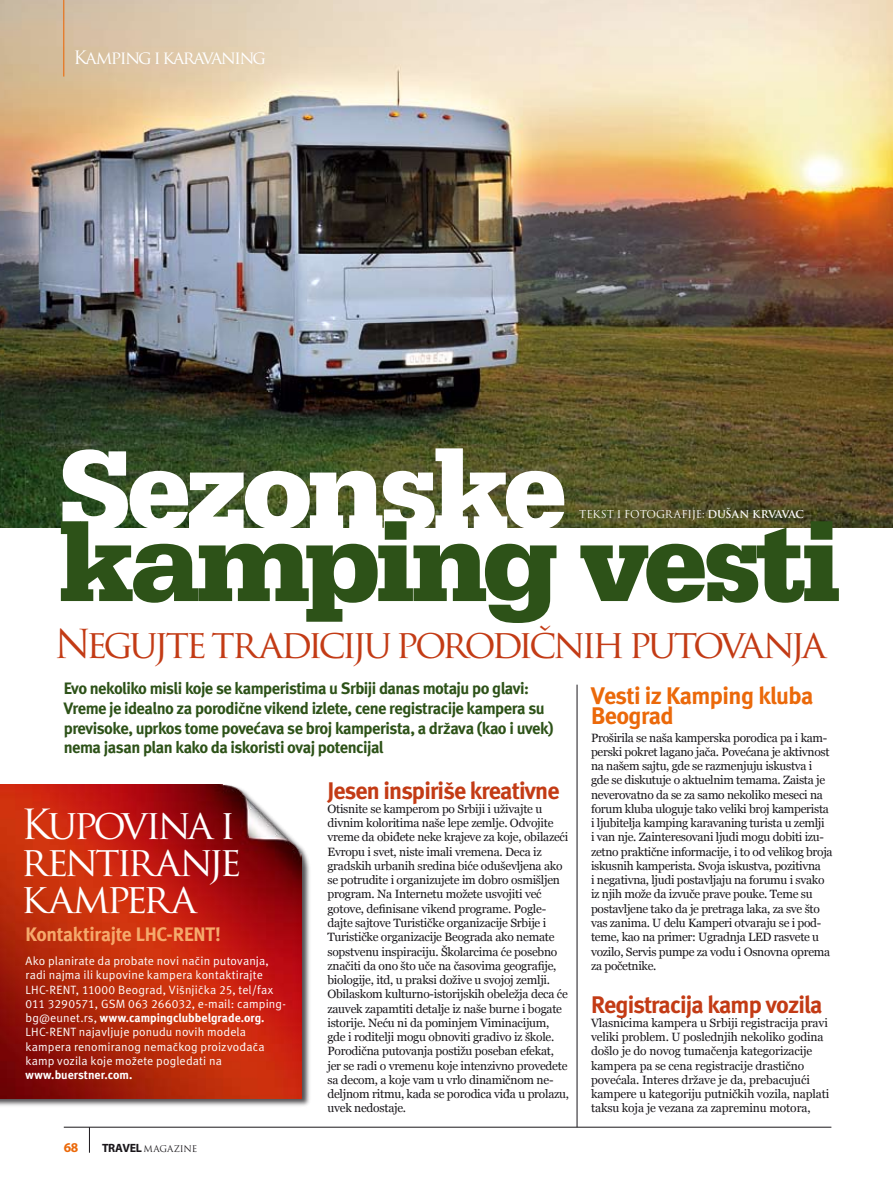
<style>
.page{position:relative;width:893px;height:1191px;background:#fff}
.page>*{position:absolute;margin:0;border:0;box-sizing:border-box;transform-origin:0 0}
.t1{font:700 115.05px "Serifa DEE";letter-spacing:-.045em;color:#2d5218}
.t2{font:700 115.05px "Serifa DEE";letter-spacing:-.045em;color:#fff}
.t3{font:40.5px/36.8px "Trajan Pro";letter-spacing:-.09em;color:#fff}
.t4{font:38.85px "Trajan Pro";letter-spacing:-.105em;color:#c33b15}
.t5{font:700 24px "Meta Normal";letter-spacing:-.035em;color:#c33b15}
.t6{font:700 24px/19.5px "Meta Normal";letter-spacing:-.025em;color:#eb690a}
.t7{font:700 19.5px "Meta Normal";letter-spacing:-.015em;color:#f5a96c}
.t8{font:18px "Trajan Pro";letter-spacing:-.095em;color:#fff}
.t9{font:700 16.5px/19.8px "Meta Normal";letter-spacing:-.035em;color:#2d5218}
.t10{font:700 13.5px "Myriad Pro";color:#eb690a}
.t11{font:12px/14.2px "Georgia";letter-spacing:-.02em;color:#1a171b}
.t12{font:12px/14.2px "Meta Normal Roman";letter-spacing:.01em;color:#fff}
.t13{font:700 12px "Meta Normal";color:#fff}
.t14{font:700 12px "Myriad Pro";letter-spacing:-.025em;color:#1a171b}
.t15{font:10.5px "Trajan Pro";letter-spacing:-.01em;color:#fff}
.t16{font:9px "Trajan Pro";color:#1a171b}
.s1{font-weight:700}
.s2{font-family:"Meta Normal Roman";font-weight:400}
.s3{font-family:"Trajan Pro";font-weight:400;font-size:9px}
</style>
<div class="page">
<img style="left:0;top:0;width:893px;height:528px">
<hr style="left:64px;top:1127px;width:767px;height:1px;background:#1a171b">
<hr style="left:577px;top:684px;width:1px;height:443px;background:#1a171b">
<div style="left:0;top:783px;width:311px;height:324px;background:#1a171b;opacity:.75"></div>
<img style="left:0;top:784px;width:302px;height:314px">
<hr style="left:63px;top:0;width:1px;height:77px;background:#eb690a">
<svg style="left:89px;top:1127px;width:1px;height:25px"></svg>
<h3 class="t8" style="left:74px;top:46px;width:194px">Kamping i karavaning</h3>
<h1 class="t2" style="left:59px;top:421px;width:510px">Sezonske</h1>
<p class="t15" style="left:579px;top:508px;width:226px">Tekst i fotografije: <span class="s1">DUŠAN KRVAVAC</span></p>
<h1 class="t1" style="left:59px;top:494px;width:783px">kamping vesti</h1>
<h3 class="t4" style="left:54px;top:619px;width:776px">Negujte tradiciju porodičnih putovanja</h3>
<p class="t9" style="left:64px;top:678px;width:491px">Evo nekoliko misli koje se kamperistima u Srbiji danas motaju po glavi:<br>Vreme je idealno za porodične vikend izlete, cene registracije kampera su previsoke, uprkos tome povećava se broj kamperista, a država (kao i uvek) nema jasan plan kako da iskoristi ovaj potencijal</p>
<h3 class="t6" style="left:591px;top:686px;width:224px">Vesti iz Kamping kluba<br>Beograd</h3>
<p class="t11" style="left:591px;top:730px;width:243px">Proširila se naša kamperska porodica pa i kam&shy;perski pokret lagano jača. Povećana je aktivnost na našem sajtu, gde se razmenjuju iskustva i gde se diskutuje o aktuelnim temama. Zaista je neverovatno da se za samo nekoliko meseci na forum kluba uloguje tako veliki broj kamperista i ljubitelja kamping karavaning turista u zemlji<br>i van nje. Zainteresovani ljudi mogu dobiti izu&shy;zetno praktične informacije, i to od velikog broja iskusnih kamperista. Svoja iskustva, pozitivna<br>i negativna, ljudi postavljaju na forumu i svako iz njih može da izvuče prave pouke. Teme su postavljene tako da je pretraga laka, za sve što vas zanima. U delu Kamperi otvaraju se i pod&shy;teme, kao na primer: Ugradnja LED rasvete u vozilo, Servis pumpe za vodu i Osnovna oprema za početnike.</p>
<h3 class="t5" style="left:591px;top:990px;width:233px">Registracija kamp vozila</h3>
<p class="t11" style="left:591px;top:1015px;width:240px">Vlasnicima kampera u Srbiji registracija pravi veliki problem. U poslednjih nekoliko godina došlo je do novog tumačenja kategorizacije kampera pa se cena registracije drastično povećala. Interes države je da, prebacujući kampere u kategoriju putničkih vozila, naplati taksu koja je vezana za zapreminu motora,</p>
<h3 class="t5" style="left:327px;top:776px;width:234px">Jesen inspiriše kreativne</h3>
<p class="t11" style="left:327px;top:801px;width:243px">Otisnite se kamperom po Srbiji i uživajte u divnim koloritima naše lepe zemlje. Odvojite vreme da obiđete neke krajeve za koje, obilazeći Evropu i svet, niste imali vremena. Deca iz gradskih urbanih sredina biće oduševljena ako se potrudite i organizujete im dobro osmišljen program. Na Internetu možete usvojiti već gotove, definisane vikend programe. Pogle&shy;dajte sajtove Turističke organizacije Srbije i Turističke organizacije Beograda ako nemate sopstvenu inspiraciju. Školarcima će posebno značiti da ono što uče na časovima geografije, biologije, itd, u praksi dožive u svojoj zemlji.<br>Obilaskom kulturno-istorijskih obeležja deca će zauvek zapamtiti detalje iz naše burne i bogate istorije. Neću ni da pominjem Viminacijum, gde i roditelji mogu obnoviti gradivo iz škole.<br>Porodična putovanja postižu poseban efekat, jer se radi o vremenu koje intenzivno provedete sa decom, a koje vam u vrlo dinamičnom ne&shy;deljnom ritmu, kada se porodica viđa u prolazu, uvek nedostaje.</p>
<h2 class="t3" style="left:21px;top:805px;width:222px">Kupovina i rentiranje kampera</h2>
<h3 class="t7" style="left:26px;top:923px;width:197px">Kontaktirajte LHC-RENT!</h3>
<p class="t12" style="left:26px;top:953px;width:262px">Ako planirate da probate novi način putovanja, radi najma ili kupovine kampera kontaktirajte LHC-RENT, 11000 Beograd, Višnjička 25, tel/fax 011 3290571, GSM 063 266032, e-mail: camping-</p>
<p class="t13" style="left:26px;top:1010px;width:241px"><span class="s2">bg@eunet.rs,</span> www.campingclubbelgrade.org.</p>
<p class="t12" style="left:26px;top:1024px;width:241px">LHC-RENT najavljuje ponudu novih modela kampera renomiranog nemačkog proizvođača kamp vozila koje možete pogledati na</p>
<p class="t13" style="left:26px;top:1067px;width:108px">www.buerstner.com.</p>
<p class="t10" style="left:64px;top:1139px;width:16px">68</p>
<p class="t14" style="left:102px;top:1140px;width:60px">TRAVEL <span class="s3">MAGA</span></p>
<p class="t16" style="left:174px;top:1143px;width:24px">ZINE</p>
</div>
